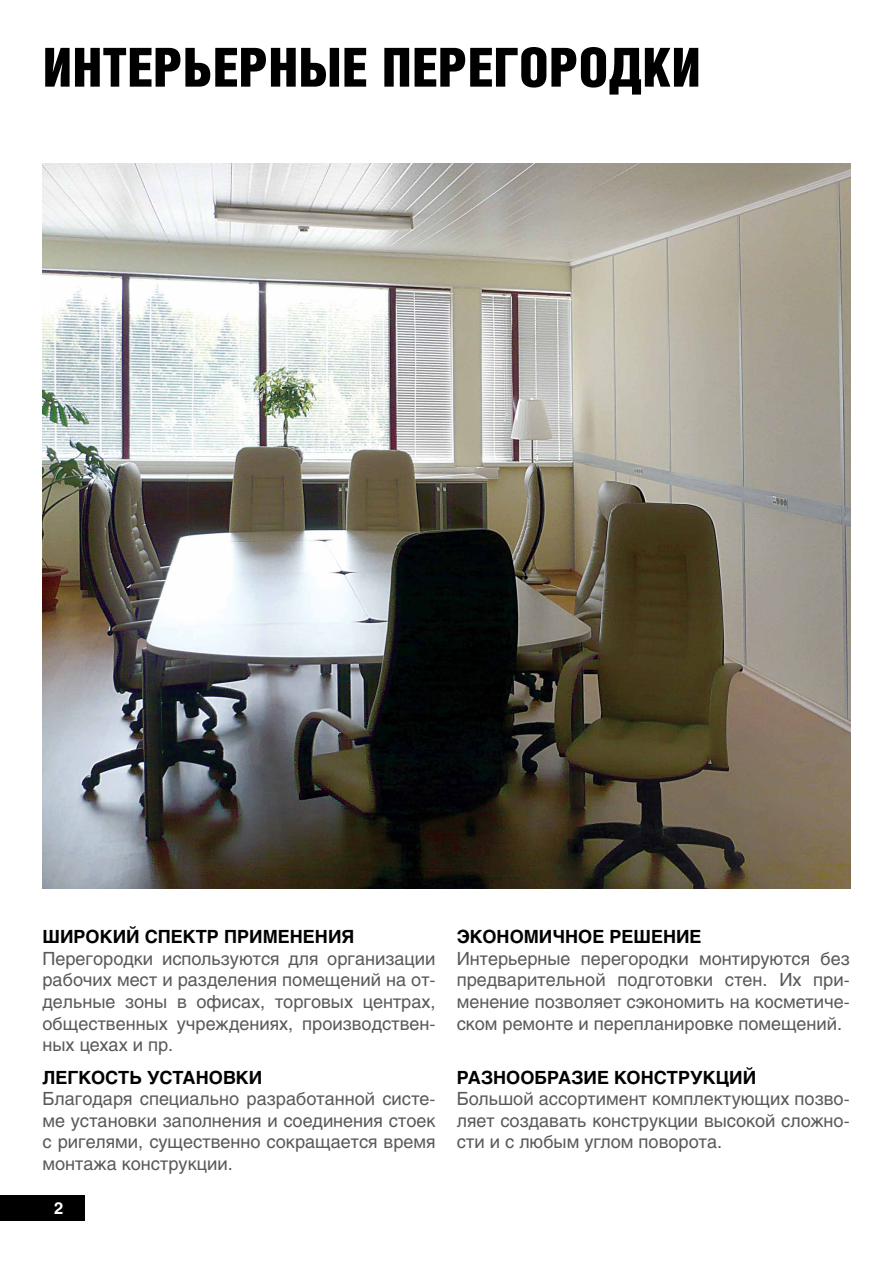
<style>
.page{position:relative;width:893px;height:1263px;background:#fff}
.page>*{position:absolute;margin:0;border:0;box-sizing:border-box;transform-origin:0 0}
.t1{font:900 54px "Helios Cond";color:#000}
.t2{font:18px/21.6px "Helios";color:#58595b;text-align:justify}
.t3{font:700 18px "Helios";color:#000}
.t4{font:700 16.5px "Helios";color:#fff}
</style>
<div class="page">
<div style="left:0;top:1195px;width:85px;height:26px;background:#000"></div>
<img style="left:43px;top:164px;width:807px;height:725px">
<h1 class="t1" style="left:43px;top:37px;width:655px">Интерьерные перегородки</h1>
<p class="t3" style="left:43px;top:926px;width:313px">Широкий спектр применения</p>
<p class="t2" style="left:43px;top:947px;width:395px">Перегородки используются для организации рабочих мест и разделения помещений на от&shy;дельные зоны в офисах, торговых центрах, общественных учреждениях, производствен&shy;ных цехах и пр.</p>
<p class="t3" style="left:43px;top:1067px;width:221px">легкость установки</p>
<p class="t2" style="left:43px;top:1088px;width:395px">Благодаря специально разработанной систе&shy;ме установки заполнения и соединения стоек с ригелями, существенно сокращается время монтажа конструкции.</p>
<p class="t4" style="left:54px;top:1199px;width:11px">2</p>
<p class="t3" style="left:457px;top:926px;width:246px">экономичное решение</p>
<p class="t2" style="left:457px;top:947px;width:395px">Интерьерные перегородки монтируются без предварительной подготовки стен. Их при&shy;менение позволяет сэкономить на косметиче&shy;ском ремонте и перепланировке помещений.</p>
<p class="t3" style="left:457px;top:1067px;width:301px">разнообразие конструкций</p>
<p class="t2" style="left:457px;top:1088px;width:395px">Большой ассортимент комплектующих позво&shy;ляет создавать конструкции высокой сложно&shy;сти и с любым углом поворота.</p>
</div>
